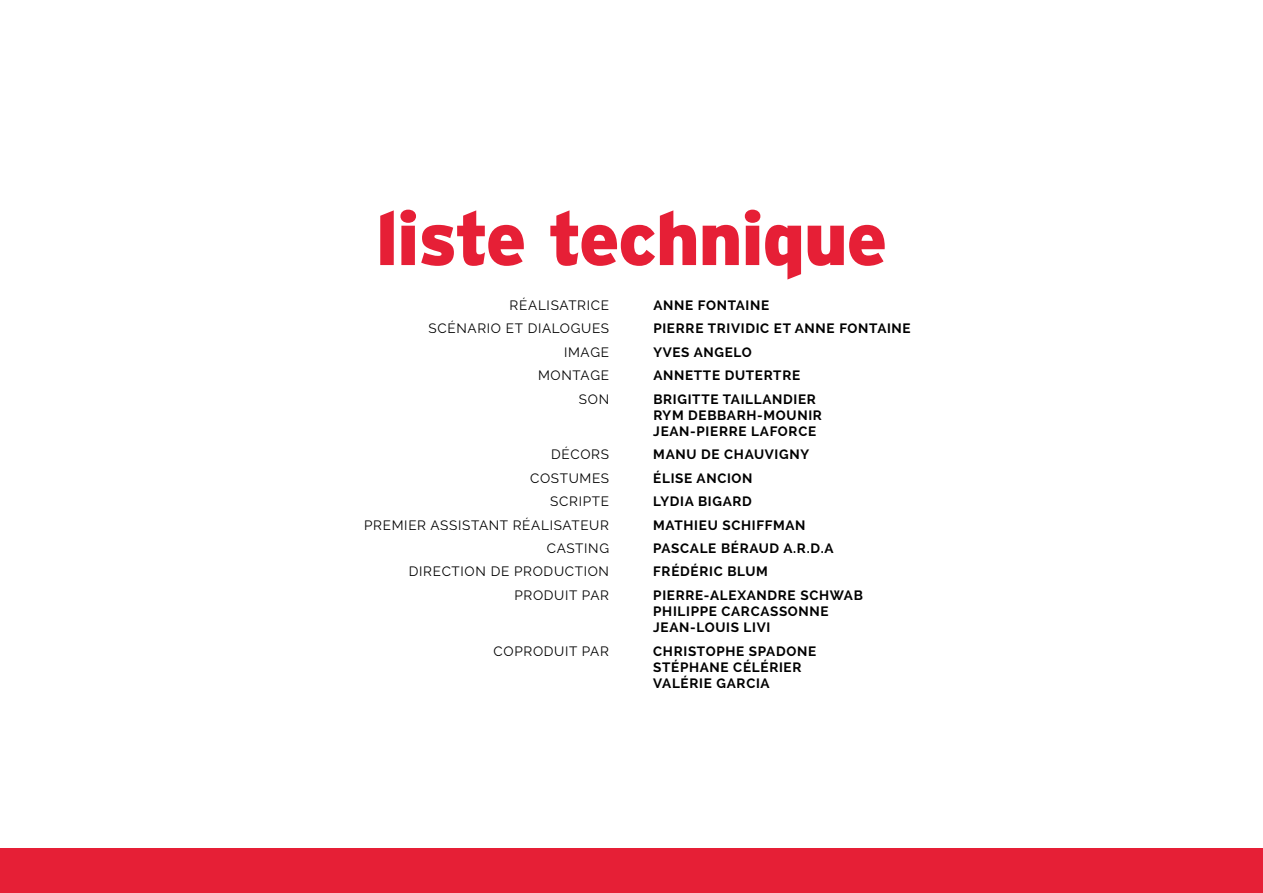
<style>
.page{position:relative;width:1263px;height:893px;background:#fff}
.page>*{position:absolute;margin:0;border:0;box-sizing:border-box;transform-origin:0 0}
.t1{font:900 75px "Interstate";letter-spacing:-.02em;color:#e61f36}
.t2{font:700 13.5px/16.2px "Raleway";letter-spacing:.05em;color:#000}
.t3{font:13.5px "Raleway";letter-spacing:.05em;color:#000}
</style>
<div class="page">
<div style="left:0;top:849px;width:1263px;height:44px;background:#e61f36"></div>
<h1 class="t1" style="left:376px;top:196px;width:513px">liste technique</h1>
<p class="t3" style="left:510px;top:297px;width:101px">RÉALISATRICE</p>
<p class="t2" style="left:653px;top:297px;width:117px">ANNE FONTAINE</p>
<p class="t3" style="left:428px;top:321px;width:182px">SCÉNARIO ET DIALOGUES</p>
<p class="t2" style="left:653px;top:321px;width:259px">PIERRE TRIVIDIC ET ANNE FONTAINE</p>
<p class="t3" style="left:564px;top:344px;width:47px">IMAGE</p>
<p class="t2" style="left:653px;top:344px;width:100px">YVES ANGELO</p>
<p class="t3" style="left:538px;top:368px;width:73px">MONTAGE</p>
<p class="t2" style="left:653px;top:367px;width:148px">ANNETTE DUTERTRE</p>
<p class="t3" style="left:579px;top:391px;width:32px">SON</p>
<p class="t2" style="left:653px;top:391px;width:170px">BRIGITTE TAILLANDIER<br>RYM DEBBARH-MOUNIR<br>JEAN-PIERRE LAFORCE</p>
<p class="t3" style="left:551px;top:447px;width:59px">DÉCORS</p>
<p class="t2" style="left:653px;top:447px;width:157px">MANU DE CHAUVIGNY</p>
<p class="t3" style="left:530px;top:470px;width:80px">COSTUMES</p>
<p class="t2" style="left:653px;top:470px;width:101px">ÉLISE ANCION</p>
<p class="t3" style="left:550px;top:494px;width:60px">SCRIPTE</p>
<p class="t2" style="left:653px;top:493px;width:100px">LYDIA BIGARD</p>
<p class="t3" style="left:364px;top:517px;width:246px">PREMIER ASSISTANT RÉALISATEUR</p>
<p class="t2" style="left:653px;top:517px;width:154px">MATHIEU SCHIFFMAN</p>
<p class="t3" style="left:547px;top:540px;width:64px">CASTING</p>
<p class="t2" style="left:653px;top:540px;width:182px">PASCALE BÉRAUD A.R.D.A</p>
<p class="t3" style="left:409px;top:564px;width:202px">DIRECTION DE PRODUCTION</p>
<p class="t2" style="left:653px;top:564px;width:116px">FRÉDÉRIC BLUM</p>
<p class="t3" style="left:514px;top:587px;width:96px">PRODUIT PAR</p>
<p class="t2" style="left:653px;top:587px;width:211px">PIERRE-ALEXANDRE SCHWAB<br>PHILIPPE CARCASSONNE<br>JEAN-LOUIS LIVI</p>
<p class="t3" style="left:494px;top:643px;width:117px">COPRODUIT PAR</p>
<p class="t2" style="left:653px;top:643px;width:164px">CHRISTOPHE SPADONE<br>STÉPHANE CÉLÉRIER<br>VALÉRIE GARCIA</p>
</div>
